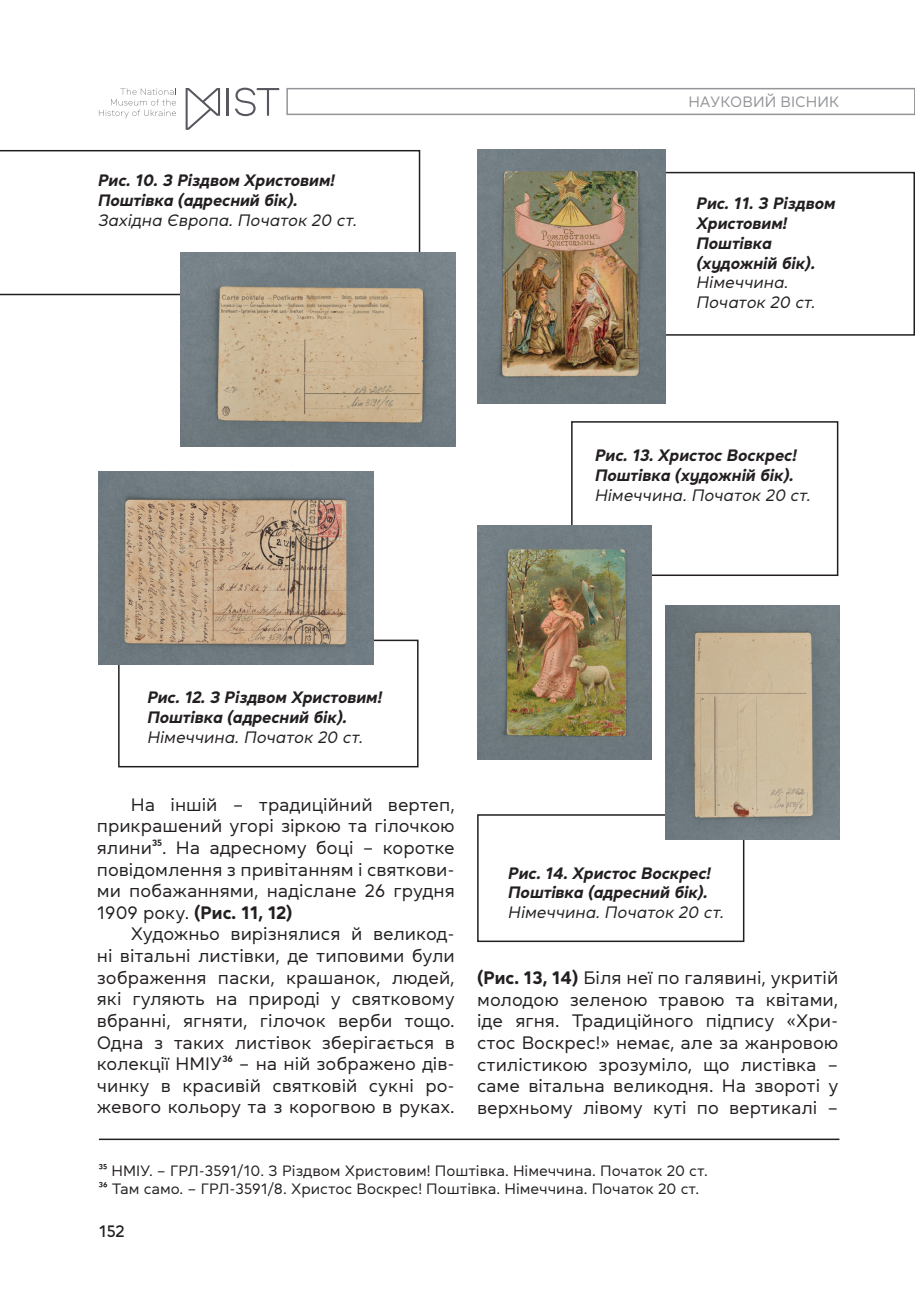
<style>
.page{position:relative;width:915px;height:1306px;background:#fff}
.page>*{position:absolute;margin:0;border:0;box-sizing:border-box;transform-origin:0 0}
.t1{font:18px/21.6px "Daikon";color:#231f20;text-align:justify}
.t2{font:italic 700 16.5px/19.8px "Daikon";color:#231f20}
.t3{font:italic 16.5px/19.8px "Daikon";color:#231f20}
.t4{font:500 16.5px "Daikon";color:#231f20}
.t5{font:15px/18px "Daikon";color:#231f20}
.t6{font:15px "Daikon";color:#939598}
.s1{font-weight:700}
</style>
<div class="page">
<svg style="left:185px;top:88px;width:35px;height:42px"></svg>
<hr style="left:227px;top:88px;width:2px;height:28px;background:#57585f">
<svg style="left:235px;top:88px;width:44px;height:28px"></svg>
<svg style="left:99px;top:88px;width:77px;height:30px"></svg>
<div style="left:286px;top:88px;width:628px;height:27px;border:2px solid #939598"></div>
<svg style="left:914px;top:88px;width:1px;height:27px"></svg>
<div style="left:635px;top:172px;width:279px;height:164px;border:2px solid #231f20"></div>
<hr style="left:99px;top:1138px;width:740px;height:2px;background:#231f20">
<svg style="left:0;top:150px;width:420px;height:145px"></svg>
<img style="left:181px;top:253px;width:274px;height:194px">
<img style="left:477px;top:150px;width:187px;height:253px">
<div style="left:118px;top:639px;width:300px;height:128px;border:2px solid #231f20"></div>
<div style="left:571px;top:421px;width:267px;height:155px;border:2px solid #231f20"></div>
<div style="left:477px;top:814px;width:267px;height:128px;border:2px solid #231f20"></div>
<img style="left:98px;top:472px;width:275px;height:192px">
<img style="left:664px;top:605px;width:174px;height:235px">
<img style="left:477px;top:525px;width:174px;height:234px">
<p class="t2" style="left:98px;top:169px;width:238px">Рис. 10. З Різдвом Христовим!<br>Поштівка (адресний бік).</p>
<p class="t3" style="left:98px;top:209px;width:260px">Західна Європа. Початок 20 ст.</p>
<p class="t6" style="left:688px;top:91px;width:152px">НАУКОВИЙ ВІСНИК</p>
<p class="t2" style="left:696px;top:193px;width:140px">Рис. 11. З Різдвом<br>Христовим!<br>Поштівка (художній бік).</p>
<p class="t3" style="left:696px;top:272px;width:121px">Німеччина.<br>Початок 20 ст.</p>
<p class="t2" style="left:595px;top:444px;width:203px">Рис. 13. Христос Воскрес!<br>Поштівка (художній бік).</p>
<p class="t3" style="left:595px;top:484px;width:217px">Німеччина. Початок 20 ст.</p>
<p class="t2" style="left:148px;top:686px;width:236px">Рис. 12. З Різдвом Христовим!<br>Поштівка (адресний бік).</p>
<p class="t3" style="left:148px;top:726px;width:217px">Німеччина. Початок 20 ст.</p>
<p class="t1" style="left:97px;top:793px;width:359px;text-indent:34px">На іншій – традиційний вертеп, прикрашений угорі зіркою та гілочкою ялини35. На адресному боці – коротке повідомлення з привітанням і святкови&shy;ми побажаннями, надіслане 26 грудня 1909 року. <span class="s1">(Рис. 11, 12)</span></p>
<p class="t1" style="left:97px;top:922px;width:359px;text-indent:34px">Художньо вирізнялися й великод&shy;ні вітальні листівки, де типовими були зображення паски, крашанок, людей, які гуляють на природі у святковому вбранні, ягняти, гілочок верби тощо.<br>Одна з таких листівок зберігається в колекції НМІУ36 – на ній зображено дів&shy;чинку в красивій святковій сукні ро&shy;жевого кольору та з корогвою в руках.</p>
<p class="t2" style="left:508px;top:862px;width:204px">Рис. 14. Христос Воскрес!<br>Поштівка (адресний бік).</p>
<p class="t3" style="left:508px;top:902px;width:217px">Німеччина. Початок 20 ст.</p>
<p class="t1" style="left:477px;top:966px;width:362px"><span class="s1">(Рис. 13, 14)</span> Біля неї по галявині, укритій молодою зеленою травою та квітами, іде ягня. Традиційного підпису «Хри&shy;стос Воскрес!» немає, але за жанровою стилістикою зрозуміло, що листівка – саме вітальна великодня. На звороті у верхньому лівому куті по вертикалі –</p>
<p class="t5" style="left:99px;top:1161px;width:610px">35 НМІУ. – ГРЛ-3591/10. З Різдвом Христовим! Поштівка. Німеччина. Початок 20 ст.<br>36 Там само. – ГРЛ-3591/8. Христос Воскрес! Поштівка. Німеччина. Початок 20 ст.</p>
<p class="t4" style="left:99px;top:1220px;width:27px">152</p>
</div>
